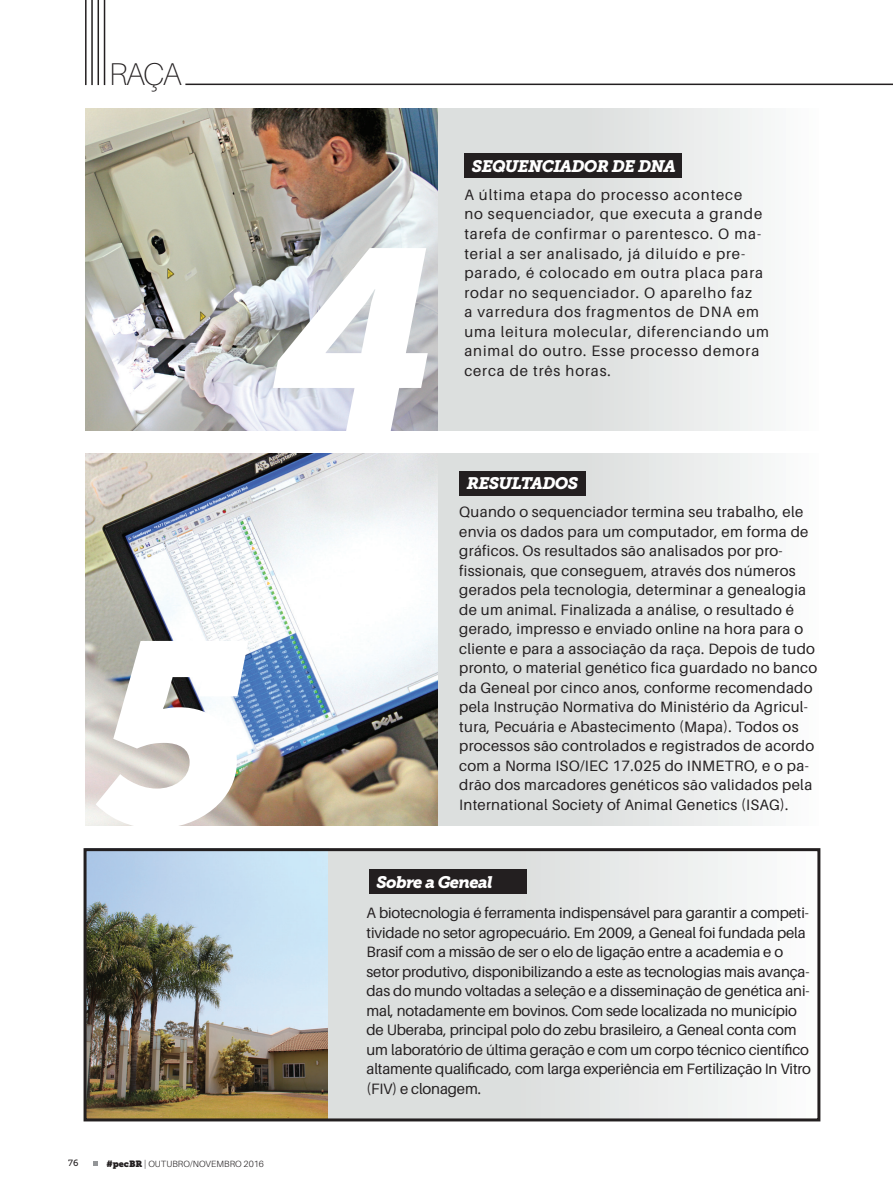
<style>
.page{position:relative;width:893px;height:1191px;background:#fff}
.page>*{position:absolute;margin:0;border:0;box-sizing:border-box;transform-origin:0 0}
.t1{font:italic 258px "Museo Slab 900";color:#fff}
.t2{font:100 31.5px "Aileron";color:#231f20}
.t3{font:italic 16.5px "Museo Slab 900";letter-spacing:-.04em;color:#fff}
.t4{font:15px/19.5px "Aileron";letter-spacing:.02em;color:#231f20}
.t5{font:15px/19.5px "Aileron";letter-spacing:-.01em;color:#231f20}
.t6{font:15px/19.5px "Aileron";letter-spacing:.06em;color:#231f20}
.t7{font:300 9px "Aileron";letter-spacing:.01em;color:#231f20}
.t8{font:9px "Museo Slab 500";color:#231f20}
.s1{font-family:"Museo Slab";font-weight:400}
</style>
<div class="page">
<svg style="left:94px;top:1161px;width:4px;height:4px"></svg>
<img style="left:88px;top:852px;width:240px;height:265px">
<div style="left:437px;top:108px;width:382px;height:322px;background:linear-gradient(to right,#d4d8d6,#f7f8f8)"></div>
<div style="left:437px;top:453px;width:382px;height:372px;background:linear-gradient(to right,#d3d7d5,#f8f9f9)"></div>
<div style="left:328px;top:851px;width:491px;height:267px;background:linear-gradient(to right,#d3d6d5,#f8f9f9)"></div>
<hr style="left:85px;top:0;width:2px;height:85px;background:#231f20">
<hr style="left:98px;top:0;width:1px;height:85px;background:#231f20">
<hr style="left:91px;top:0;width:2px;height:85px;background:#231f20">
<hr style="left:104px;top:0;width:1px;height:85px;background:#231f20">
<hr style="left:185px;top:84px;width:708px;height:1px;background:#231f20">
<div style="left:464px;top:153px;width:218px;height:25px;background:#231f20"></div>
<div style="left:459px;top:471px;width:126px;height:24px;background:#231f20"></div>
<div style="left:369px;top:869px;width:157px;height:24px;background:#231f20"></div>
<div style="left:84px;top:848px;width:736px;height:273px;border:3px solid #231f20"></div>
<img style="left:85px;top:108px;width:352px;height:322px">
<img style="left:85px;top:453px;width:352px;height:372px">
<h2 class="t2" style="left:109px;top:57px;width:74px">RAÇA</h2>
<h1 class="t1" style="left:97px;top:588px;width:155px">5</h1>
<h1 class="t1" style="left:273px;top:196px;width:165px">4</h1>
<p class="t3" style="left:472px;top:157px;width:205px">SEQUENCIADOR DE DNA</p>
<p class="t6" style="left:464px;top:185px;width:306px">A última etapa do processo acontece<br>no sequenciador, que executa a grande tarefa de confirmar o parentesco. O ma&shy;terial a ser analisado, já diluído e pre&shy;parado, é colocado em outra placa para rodar no sequenciador. O aparelho faz<br>a varredura dos fragmentos de DNA em uma leitura molecular, diferenciando um animal do outro. Esse processo demora cerca de três horas.</p>
<p class="t3" style="left:467px;top:474px;width:113px">RESULTADOS</p>
<p class="t4" style="left:459px;top:502px;width:359px">Quando o sequenciador termina seu trabalho, ele envia os dados para um computador, em forma de gráficos. Os resultados são analisados por pro&shy;fissionais, que conseguem, através dos números gerados pela tecnologia, determinar a genealogia de um animal. Finalizada a análise, o resultado é gerado, impresso e enviado online na hora para o cliente e para a associação da raça. Depois de tudo pronto, o material genético fica guardado no banco da Geneal por cinco anos, conforme recomendado pela Instrução Normativa do Ministério da Agricul&shy;tura, Pecuária e Abastecimento (Mapa). Todos os processos são controlados e registrados de acordo com a Norma ISO/IEC 17.025 do INMETRO, e o pa&shy;drão dos marcadores genéticos são validados pela International Society of Animal Genetics (ISAG).</p>
<p class="t3" style="left:377px;top:872px;width:118px">Sobre a Geneal</p>
<p class="t5" style="left:367px;top:903px;width:446px">A biotecnologia é ferramenta indispensável para garantir a competi&shy;tividade no setor agropecuário. Em 2009, a Geneal foi fundada pela Brasif com a missão de ser o elo de ligação entre a academia e o setor produtivo, disponibilizando a este as tecnologias mais avança&shy;das do mundo voltadas a seleção e a disseminação de genética ani&shy;mal, notadamente em bovinos. Com sede localizada no município de Uberaba, principal polo do zebu brasileiro, a Geneal conta com um laboratório de última geração e com um corpo técnico científico altamente qualificado, com larga experiência em Fertilização In Vitro (FIV) e clonagem.</p>
<p class="t8" style="left:68px;top:1158px;width:12px">76</p>
<p class="t7" style="left:106px;top:1158px;width:159px"><span class="s1">#pecBR</span> | OUTUBRO/NOVEMBRO 2016</p>
</div>
